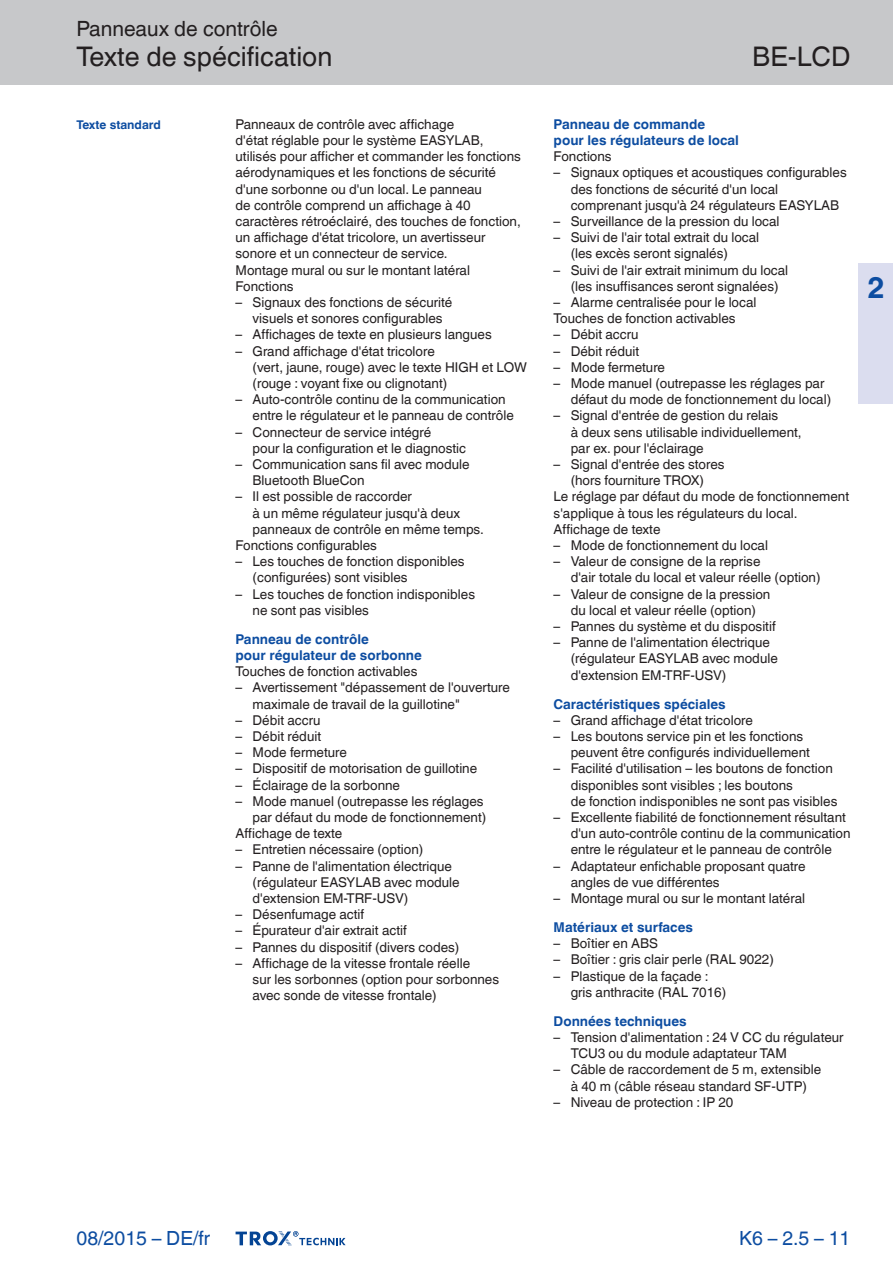
<style>
.page{position:relative;width:893px;height:1263px;background:#fff}
.page>*{position:absolute;margin:0;border:0;box-sizing:border-box;transform-origin:0 0}
.t1{font:700 30px "TROX Helvetica";color:#0d4da1}
.t2{font:27px "TROX Helvetica";color:#231f20}
.t3{font:21px "TROX Helvetica";color:#231f20}
.t4{font:19.5px "TROX Helvetica";color:#0d4da1}
.t5{font:13.5px/16.2px "TROX Helvetica";color:#231f20}
.t6{font:700 13.5px/16.2px "TROX Helvetica";color:#0d4da1}
.t7{font:700 12px "TROX Helvetica";color:#0d4da1}
</style>
<div class="page">
<div style="left:0;top:0;width:893px;height:85px;background:#c7c8ca"></div>
<svg style="left:236px;top:1231px;width:110px;height:15px"></svg>
<div style="left:859px;top:264px;width:34px;height:140px;background:#dbddef"></div>
<h3 class="t3" style="left:77px;top:17px;width:203px">Panneaux de contrôle</h3>
<h2 class="t2" style="left:77px;top:41px;width:257px">Texte de spécification</h2>
<p class="t7" style="left:77px;top:117px;width:86px">Texte standard</p>
<p class="t5" style="left:236px;top:116px;width:287px">Panneaux de contrôle avec affichage<br>d'état réglable pour le système EASYLAB, utilisés pour afficher et commander les fonctions aérodynamiques et les fonctions de sécurité d'une sorbonne ou d'un local. Le panneau<br>de contrôle comprend un affichage à 40 caractères rétroéclairé, des touches de fonction, un affichage d'état tricolore, un avertisseur sonore et un connecteur de service.<br>Montage mural ou sur le montant latéral Fonctions</p>
<p class="t5" style="left:236px;top:294px;width:218px;text-align:center">– Signaux des fonctions de sécurité visuels et sonores configurables</p>
<p class="t5" style="left:236px;top:327px;width:258px">– Affichages de texte en plusieurs langues</p>
<p class="t5" style="left:253px;top:343px;width:276px;text-indent:-17px">– Grand affichage d'état tricolore<br>(vert, jaune, rouge) avec le texte HIGH et LOW (rouge : voyant fixe ou clignotant)</p>
<p class="t5" style="left:253px;top:391px;width:263px;text-indent:-17px">– Auto-contrôle continu de la communication entre le régulateur et le panneau de contrôle</p>
<p class="t5" style="left:253px;top:424px;width:215px;text-indent:-17px">– Connecteur de service intégré<br>pour la configuration et le diagnostic</p>
<p class="t5" style="left:253px;top:456px;width:219px;text-indent:-17px">– Communication sans fil avec module<br>Bluetooth BlueCon</p>
<p class="t5" style="left:236px;top:489px;width:178px">– Il est possible de raccorder</p>
<p class="t5" style="left:253px;top:505px;width:209px">à un même régulateur jusqu'à deux</p>
<p class="t5" style="left:253px;top:521px;width:233px">panneaux de contrôle en même temps.</p>
<p class="t5" style="left:236px;top:537px;width:143px">Fonctions configurables</p>
<p class="t5" style="left:253px;top:553px;width:214px;text-indent:-17px">– Les touches de fonction disponibles (configurées) sont visibles</p>
<p class="t5" style="left:253px;top:586px;width:224px;text-indent:-17px">– Les touches de fonction indisponibles ne sont pas visibles</p>
<p class="t6" style="left:236px;top:631px;width:188px">Panneau de contrôle<br>pour régulateur de sorbonne</p>
<p class="t5" style="left:236px;top:663px;width:183px">Touches de fonction activables</p>
<p class="t5" style="left:253px;top:680px;width:259px;text-indent:-17px">– Avertissement "dépassement de l'ouverture maximale de travail de la guillotine"</p>
<p class="t5" style="left:236px;top:712px;width:86px">– Débit accru</p>
<p class="t5" style="left:236px;top:728px;width:87px">– Débit réduit</p>
<p class="t5" style="left:236px;top:744px;width:113px">– Mode fermeture</p>
<p class="t5" style="left:236px;top:761px;width:243px">– Dispositif de motorisation de guillotine</p>
<p class="t5" style="left:236px;top:777px;width:166px">– Éclairage de la sorbonne</p>
<p class="t5" style="left:236px;top:793px;width:250px">– Mode manuel (outrepasse les réglages</p>
<p class="t5" style="left:253px;top:809px;width:235px">par défaut du mode de fonctionnement)</p>
<p class="t5" style="left:236px;top:825px;width:108px">Affichage de texte</p>
<p class="t5" style="left:236px;top:842px;width:189px">– Entretien nécessaire (option)</p>
<p class="t5" style="left:253px;top:858px;width:209px;text-indent:-17px">– Panne de l'alimentation électrique (régulateur EASYLAB avec module d'extension EM-TRF-USV)</p>
<p class="t5" style="left:236px;top:906px;width:130px">– Désenfumage actif</p>
<p class="t5" style="left:236px;top:923px;width:173px">– Épurateur d'air extrait actif</p>
<p class="t5" style="left:236px;top:939px;width:225px">– Pannes du dispositif (divers codes)</p>
<p class="t5" style="left:253px;top:955px;width:248px;text-indent:-17px">– Affichage de la vitesse frontale réelle<br>sur les sorbonnes (option pour sorbonnes avec sonde de vitesse frontale)</p>
<h2 class="t2" style="left:752px;top:41px;width:100px">BE-LCD</h2>
<p class="t6" style="left:554px;top:116px;width:187px">Panneau de commande<br>pour les régulateurs de local</p>
<p class="t5" style="left:554px;top:148px;width:60px">Fonctions</p>
<p class="t5" style="left:571px;top:165px;width:278px;text-indent:-17px">– Signaux optiques et acoustiques configurables des fonctions de sécurité d'un local comprenant jusqu'à 24 régulateurs EASYLAB</p>
<p class="t5" style="left:554px;top:213px;width:227px">– Surveillance de la pression du local</p>
<p class="t5" style="left:571px;top:229px;width:190px;text-indent:-17px">– Suivi de l'air total extrait du local (les excès seront signalés)</p>
<p class="t5" style="left:554px;top:262px;width:236px;text-align:center">– Suivi de l'air extrait minimum du local (les insuffisances seront signalées)</p>
<p class="t5" style="left:554px;top:294px;width:204px">– Alarme centralisée pour le local<br>Touches de fonction activables</p>
<p class="t5" style="left:554px;top:327px;width:86px">– Débit accru</p>
<p class="t5" style="left:554px;top:343px;width:87px">– Débit réduit</p>
<p class="t5" style="left:554px;top:359px;width:113px">– Mode fermeture</p>
<p class="t5" style="left:571px;top:375px;width:262px;text-indent:-17px">– Mode manuel (outrepasse les réglages par défaut du mode de fonctionnement du local)</p>
<p class="t5" style="left:571px;top:408px;width:233px;text-indent:-17px">– Signal d'entrée de gestion du relais<br>à deux sens utilisable individuellement, par ex. pour l'éclairage</p>
<p class="t5" style="left:554px;top:456px;width:172px">– Signal d'entrée des stores</p>
<p class="t5" style="left:571px;top:472px;width:135px">(hors fourniture TROX)</p>
<p class="t5" style="left:554px;top:489px;width:297px">Le réglage par défaut du mode de fonctionnement</p>
<p class="t5" style="left:554px;top:505px;width:245px">s'applique à tous les régulateurs du local.</p>
<p class="t5" style="left:554px;top:521px;width:108px">Affichage de texte</p>
<p class="t5" style="left:554px;top:537px;width:216px">– Mode de fonctionnement du local</p>
<p class="t5" style="left:571px;top:553px;width:251px;text-indent:-17px">– Valeur de consigne de la reprise<br>d'air totale du local et valeur réelle (option)</p>
<p class="t5" style="left:554px;top:586px;width:218px;text-align:center">– Valeur de consigne de la pression du local et valeur réelle (option)</p>
<p class="t5" style="left:554px;top:618px;width:224px">– Pannes du système et du dispositif</p>
<p class="t5" style="left:571px;top:634px;width:209px;text-indent:-17px">– Panne de l'alimentation électrique (régulateur EASYLAB avec module d'extension EM-TRF-USV)</p>
<p class="t6" style="left:554px;top:696px;width:174px">Caractéristiques spéciales</p>
<p class="t5" style="left:554px;top:712px;width:201px">– Grand affichage d'état tricolore</p>
<p class="t5" style="left:571px;top:728px;width:241px;text-indent:-17px">– Les boutons service pin et les fonctions peuvent être configurés individuellement</p>
<p class="t5" style="left:571px;top:761px;width:268px;text-indent:-17px">– Facilité d'utilisation – les boutons de fonction disponibles sont visibles ; les boutons<br>de fonction indisponibles ne sont pas visibles</p>
<p class="t5" style="left:571px;top:809px;width:281px;text-indent:-17px">– Excellente fiabilité de fonctionnement résultant d'un auto-contrôle continu de la communication entre le régulateur et le panneau de contrôle</p>
<p class="t5" style="left:571px;top:858px;width:236px;text-indent:-17px">– Adaptateur enfichable proposant quatre angles de vue différentes</p>
<p class="t5" style="left:554px;top:890px;width:253px">– Montage mural ou sur le montant latéral</p>
<p class="t6" style="left:554px;top:919px;width:141px">Matériaux et surfaces</p>
<p class="t5" style="left:554px;top:935px;width:106px">– Boîtier en ABS</p>
<p class="t5" style="left:554px;top:951px;width:222px">– Boîtier : gris clair perle (RAL 9022)</p>
<p class="t5" style="left:571px;top:968px;width:157px;text-indent:-17px">– Plastique de la façade : gris anthracite (RAL 7016)</p>
<p class="t6" style="left:554px;top:1013px;width:135px">Données techniques</p>
<p class="t5" style="left:571px;top:1029px;width:275px;text-indent:-17px">– Tension d'alimentation : 24 V CC du régulateur<br>TCU3 ou du module adaptateur TAM</p>
<p class="t5" style="left:554px;top:1061px;width:269px;text-align:center">– Câble de raccordement de 5 m, extensible à 40 m (câble réseau standard SF-UTP)</p>
<p class="t5" style="left:554px;top:1094px;width:181px">– Niveau de protection : IP 20</p>
<h1 class="t1" style="left:867px;top:270px;width:19px">2</h1>
<h3 class="t4" style="left:77px;top:1227px;width:135px">08/2015 – DE/fr</h3>
<h3 class="t4" style="left:739px;top:1227px;width:113px">K6 – 2.5 – 11</h3>
</div>
